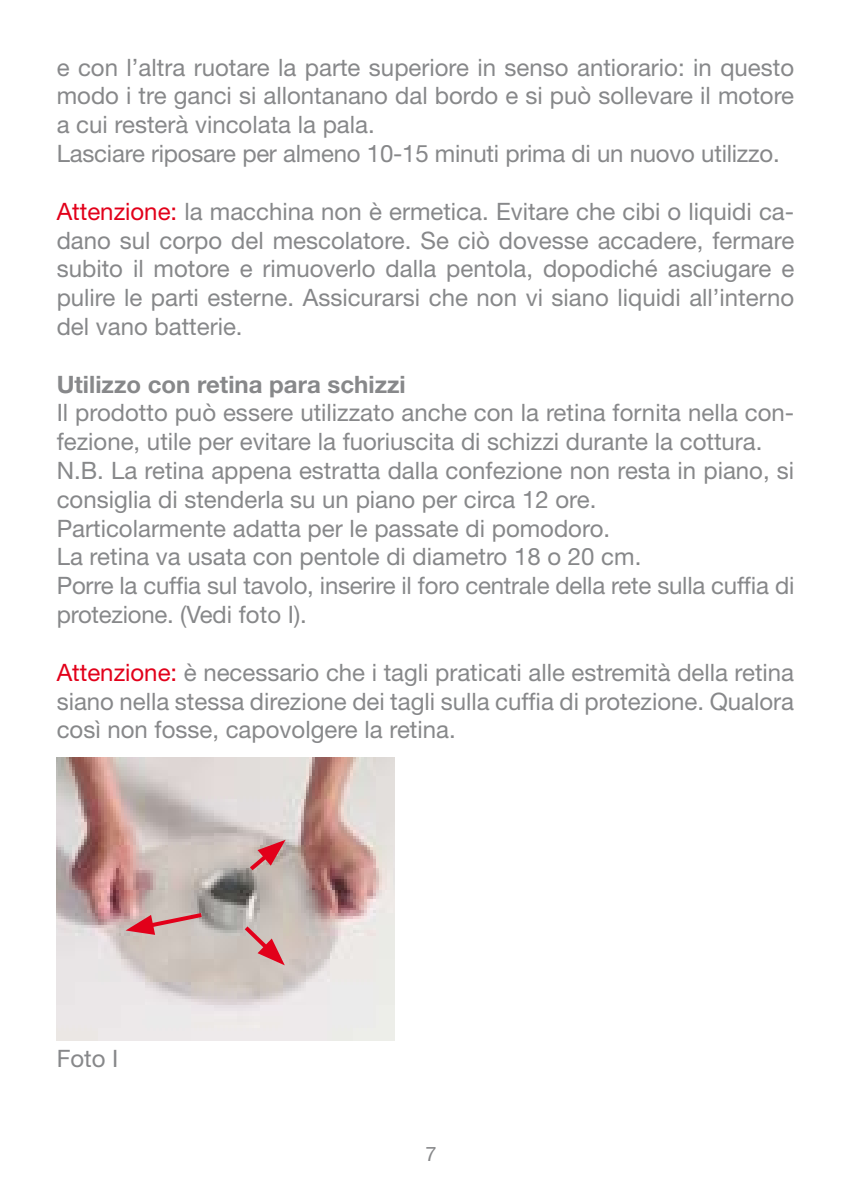
<style>
.page{position:relative;width:851px;height:1191px;background:#fff}
.page>*{position:absolute;margin:0;border:0;box-sizing:border-box;transform-origin:0 0}
.t1{font:24px/28.8px "Helvetica Neue";color:#87888a}
.t2{font:700 24px "Helvetica Neue";color:#87888a}
.t3{font:20px "Helvetica Neue";color:#87888a}
.s1{color:#e2001a}
</style>
<div class="page">
<img style="left:57px;top:757px;width:337px;height:283px">
<svg style="left:126px;top:910px;width:80px;height:25px;background:#cf8f91"></svg>
<svg style="left:240px;top:922px;width:45px;height:43px;background:#cf9b9b"></svg>
<svg style="left:245px;top:839px;width:40px;height:35px"></svg>
<p class="t1" style="left:57px;top:52px;width:738px">e con l’altra ruotare la parte superiore in senso antiorario: in questo modo i tre ganci si allontanano dal bordo e si può sollevare il motore a cui resterà vincolata la pala.<br>Lasciare riposare per almeno 10-15 minuti prima di un nuovo utilizzo.</p>
<p class="t1" style="left:57px;top:196px;width:739px;text-align:justify"><span class="s1">Attenzione:</span> la macchina non è ermetica. Evitare che cibi o liquidi ca&shy;dano sul corpo del mescolatore. Se ciò dovesse accadere, fermare subito il motore e rimuoverlo dalla pentola, dopodiché asciugare e pulire le parti esterne. Assicurarsi che non vi siano liquidi all’interno del vano batterie.</p>
<p class="t2" style="left:57px;top:369px;width:350px">Utilizzo con retina para schizzi</p>
<p class="t1" style="left:57px;top:398px;width:739px">Il prodotto può essere utilizzato anche con la retina fornita nella con&shy;fezione, utile per evitare la fuoriuscita di schizzi durante la cottura.<br>N.B. La retina appena estratta dalla confezione non resta in piano, si consiglia di stenderla su un piano per circa 12 ore.<br>Particolarmente adatta per le passate di pomodoro.<br>La retina va usata con pentole di diametro 18 o 20 cm.<br>Porre la cuffia sul tavolo, inserire il foro centrale della rete sulla cuffia di protezione. (Vedi foto I).</p>
<p class="t1" style="left:57px;top:657px;width:738px;text-align:justify"><span class="s1">Attenzione:</span> è necessario che i tagli praticati alle estremità della retina siano nella stessa direzione dei tagli sulla cuffia di protezione. Qualora così non fosse, capovolgere la retina.</p>
<p class="t1" style="left:57px;top:1044px;width:63px">Foto I</p>
<p class="t3" style="left:425px;top:1142px;width:13px">7</p>
</div>
